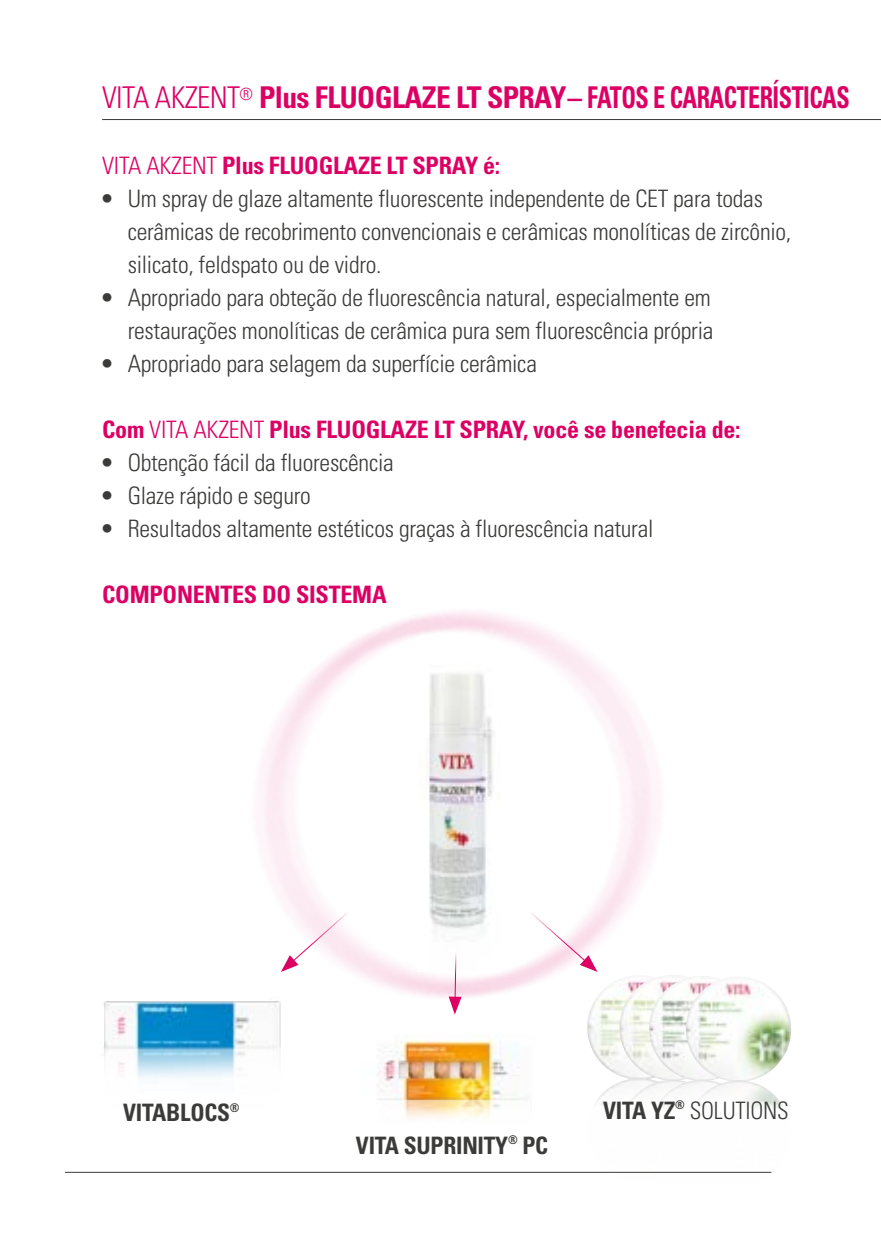
<style>
.page{position:relative;width:881px;height:1259px;background:#fff}
.page>*{position:absolute;margin:0;border:0;box-sizing:border-box;transform-origin:0 0}
.t1{font:700 condensed 30px "Univers LT Std";letter-spacing:-.02em;color:#dd0064}
.t2{font:300 condensed 24px/33px "Univers LT Std";letter-spacing:-.01em;color:#3b3b3a}
.t3{font:700 condensed 24px "Univers LT Std";letter-spacing:-.01em;color:#dd0064}
.t4{font:700 condensed 24px "Univers LT Std";letter-spacing:-.01em;color:#3b3b3a}
.s1{font-weight:300}
.s2{font-weight:700}
</style>
<div class="page">
<img style="left:684px;top:1171px;width:88px;height:2px">
<img style="left:256px;top:611px;width:535px;height:497px">
<img style="left:361px;top:1100px;width:183px;height:18px">
<img style="left:361px;top:1034px;width:183px;height:66px">
<img style="left:104px;top:997px;width:177px;height:110px">
<svg style="left:281px;top:912px;width:67px;height:60px"></svg>
<svg style="left:530px;top:912px;width:67px;height:60px"></svg>
<img style="left:417px;top:662px;width:82px;height:310px">
<svg style="left:448px;top:939px;width:13px;height:75px"></svg>
<hr style="left:65px;top:1171px;width:706px;height:1px;background:#3b3b3a">
<hr style="left:102px;top:119px;width:778px;height:1px;background:#3b3b3a">
<p class="t1" style="left:102px;top:79px;width:749px"><span class="s1">VITA AKZENT</span><sup>®</sup> Plus FLUOGLAZE LT SPRAY– FATOS E CARACTERÍSTICAS</p>
<p class="t3" style="left:102px;top:151px;width:399px"><span class="s1">VITA AKZENT</span> Plus FLUOGLAZE LT SPRAY é:</p>
<p class="t2" style="left:128px;top:182px;width:664px;text-indent:-26px"><span class="s2">•</span> Um spray de glaze altamente fluorescente independente de CET para todas cerâmicas de recobrimento convencionais e cerâmicas monolíticas de zircônio, silicato, feldspato ou de vidro.</p>
<p class="t2" style="left:102px;top:281px;width:612px;text-align:right"><span class="s2">•</span> Apropriado para obteção de fluorescência natural, especialmente em restaurações monolíticas de cerâmica pura sem fluorescência própria</p>
<p class="t2" style="left:102px;top:347px;width:436px"><span class="s2">•</span> Apropriado para selagem da superfície cerâmica</p>
<p class="t3" style="left:102px;top:415px;width:639px">Com <span class="s1">VITA AKZENT</span> Plus FLUOGLAZE LT SPRAY, você se benefecia de:</p>
<p class="t2" style="left:102px;top:446px;width:293px"><span class="s2">•</span> Obtenção fácil da fluorescência</p>
<p class="t2" style="left:102px;top:479px;width:210px"><span class="s2">•</span> Glaze rápido e seguro</p>
<p class="t2" style="left:102px;top:512px;width:552px"><span class="s2">•</span> Resultados altamente estéticos graças à fluorescência natural</p>
<p class="t3" style="left:102px;top:580px;width:286px">COMPONENTES DO SISTEMA</p>
<p class="t4" style="left:123px;top:1097px;width:118px">VITABLOCS<sup>®</sup></p>
<p class="t4" style="left:356px;top:1130px;width:194px">VITA SUPRINITY<sup>®</sup> PC</p>
<p class="t2" style="left:603px;top:1094px;width:187px"><span class="s2">VITA YZ</span><sup>®</sup> SOLUTIONS</p>
</div>
